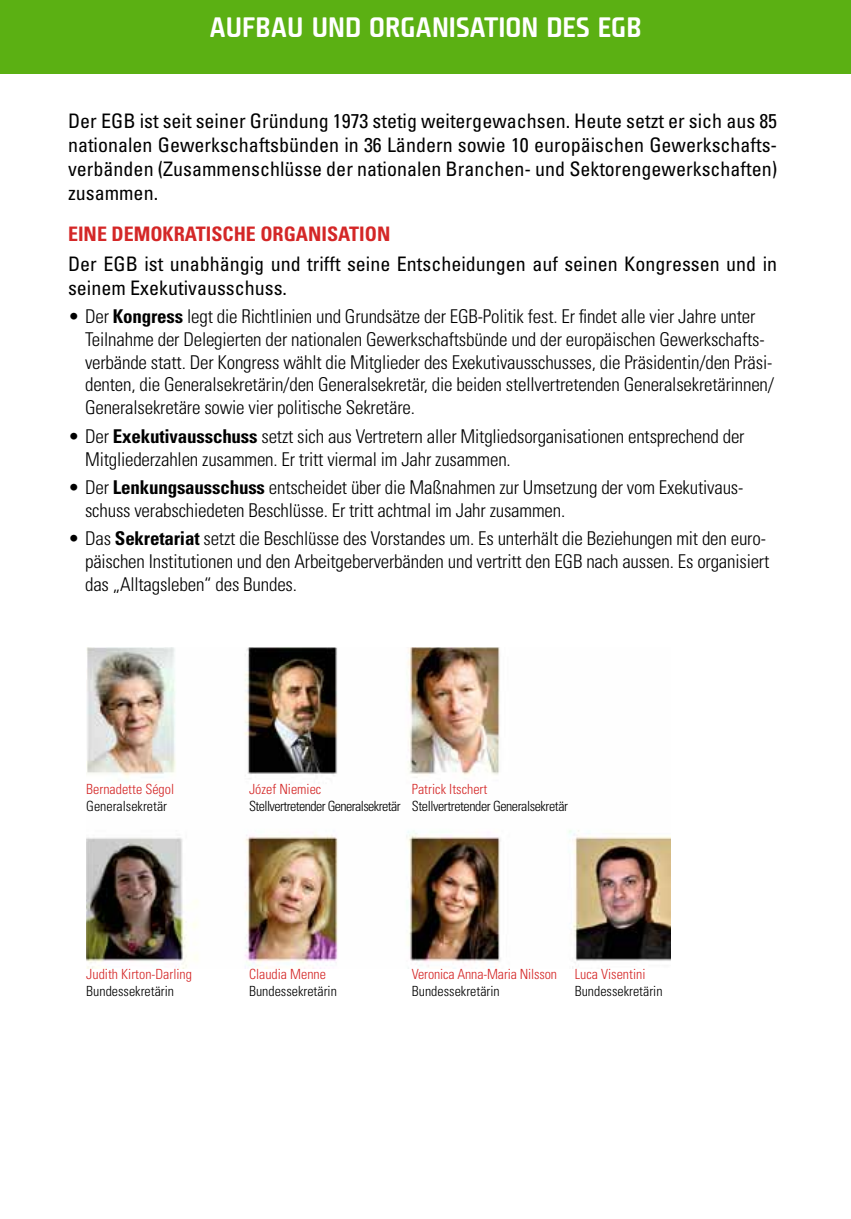
<style>
.page{position:relative;width:851px;height:1219px;background:#fff}
.page>*{position:absolute;margin:0;border:0;box-sizing:border-box;transform-origin:0 0}
.t1{font:27.2px "Fishmonger MS";color:#fff}
.t2{font:condensed 20px/24px "Univers LT Std";color:#000;text-align:justify}
.t3{font:700 condensed 20px "Univers LT Std";color:#d42727}
.t4{font:300 condensed 19px/22.8px "Univers LT Std";letter-spacing:-.01em;color:#000}
.t5{font:300 condensed 14px "Univers LT Std";color:#d42727}
.t6{font:300 condensed 14px "Univers LT Std";color:#000}
.t7{font:300 condensed 14px "Univers LT Std";letter-spacing:-.04em;color:#000}
.t8{font:300 condensed 14px "Univers LT Std";letter-spacing:-.03em;color:#000}
.s1{font-weight:700}
</style>
<div class="page">
<div style="left:0;top:0;width:850px;height:74px;background:#5bb013"></div>
<img style="left:86px;top:648px;width:584px;height:320px">
<h1 class="t1" style="left:209px;top:9px;width:433px">AUFBAU UND ORGANISATION DES EGB</h1>
<p class="t2" style="left:68px;top:108px;width:710px">Der EGB ist seit seiner Gründung 1973 stetig weitergewachsen. H eute setzt er sich aus 85 nationalen Gewerkschaftsbünden in 36 Ländern sowie 10 europäischen Gewerkschafts&shy;verbänden (Zusammenschlüsse der nationalen Branchen- und Sektorengewerkschaften) zusammen.</p>
<p class="t3" style="left:68px;top:221px;width:324px">Eine demokratische Organisation</p>
<p class="t2" style="left:68px;top:251px;width:710px">Der EGB ist unabhängig und trifft seine Entscheidungen auf seinen Kongressen und in seinem Exekutivausschuss.</p>
<p class="t4" style="left:85px;top:305px;width:690px;text-indent:-17px">• Der <span class="s1">Kongress</span> legt die Richtlinien und Grundsätze der EGB-Politik fest. Er findet alle vier Jahre unter Teilnahme der Delegierten der nationalen Gewerkschaftsbünde und der europäischen Gewerkschafts&shy;verbände statt. Der Kongress wählt die Mitglieder des Exekutivausschusses, die Präsidentin/den Präsi&shy;denten, die Generalsekretärin/den Generalsekretär, die beiden stellvertretenden Generalsekretärinnen/ Generalsekretäre sowie vier politische Sekretäre.</p>
<p class="t4" style="left:85px;top:425px;width:660px;text-indent:-17px">• Der <span class="s1">Exekutivausschuss</span> setzt sich aus Vertretern aller Mitgliedsorganisationen entsprechend der<br>Mitgliederzahlen zusammen. Er tritt viermal im Jahr zusammen.</p>
<p class="t4" style="left:85px;top:476px;width:659px;text-indent:-17px">• Der <span class="s1">Lenkungsausschuss</span> entscheidet über die Maßnahmen zur Umsetzung der vom Exekutivaus&shy;schuss verabschiedeten Beschlüsse. Er tritt achtmal im Jahr zusammen.</p>
<p class="t4" style="left:85px;top:527px;width:685px;text-indent:-17px">• Das <span class="s1">Sekretariat</span> setzt die Beschlüsse des Vorstandes um. Es unterhält die Beziehungen mit den euro&shy;päischen Institutionen und den Arbeitgeberverbänden und vertritt den EGB nach aussen. Es organisiert das „Alltagsleben“ des Bundes.</p>
<p class="t5" style="left:86px;top:781px;width:89px">Bernadette Ségol</p>
<p class="t6" style="left:86px;top:797px;width:82px">Generalsekretär</p>
<p class="t5" style="left:249px;top:781px;width:74px">Józef Niemiec</p>
<p class="t7" style="left:249px;top:797px;width:153px">Stellvertretender Generalsekretär</p>
<p class="t5" style="left:412px;top:781px;width:77px">Patrick Itschert</p>
<p class="t8" style="left:412px;top:797px;width:158px">Stellvertretender Generalsekretär</p>
<p class="t5" style="left:86px;top:965px;width:107px">Judith Kirton-Darling</p>
<p class="t6" style="left:86px;top:982px;width:89px">Bundessekretärin</p>
<p class="t5" style="left:249px;top:965px;width:78px">Claudia Menne</p>
<p class="t6" style="left:249px;top:982px;width:89px">Bundessekretärin</p>
<p class="t5" style="left:412px;top:965px;width:147px">Veronica Anna-Maria Nilsson</p>
<p class="t6" style="left:412px;top:982px;width:89px">Bundessekretärin</p>
<p class="t5" style="left:574px;top:965px;width:72px">Luca Visentini</p>
<p class="t6" style="left:574px;top:982px;width:89px">Bundessekretärin</p>
</div>
